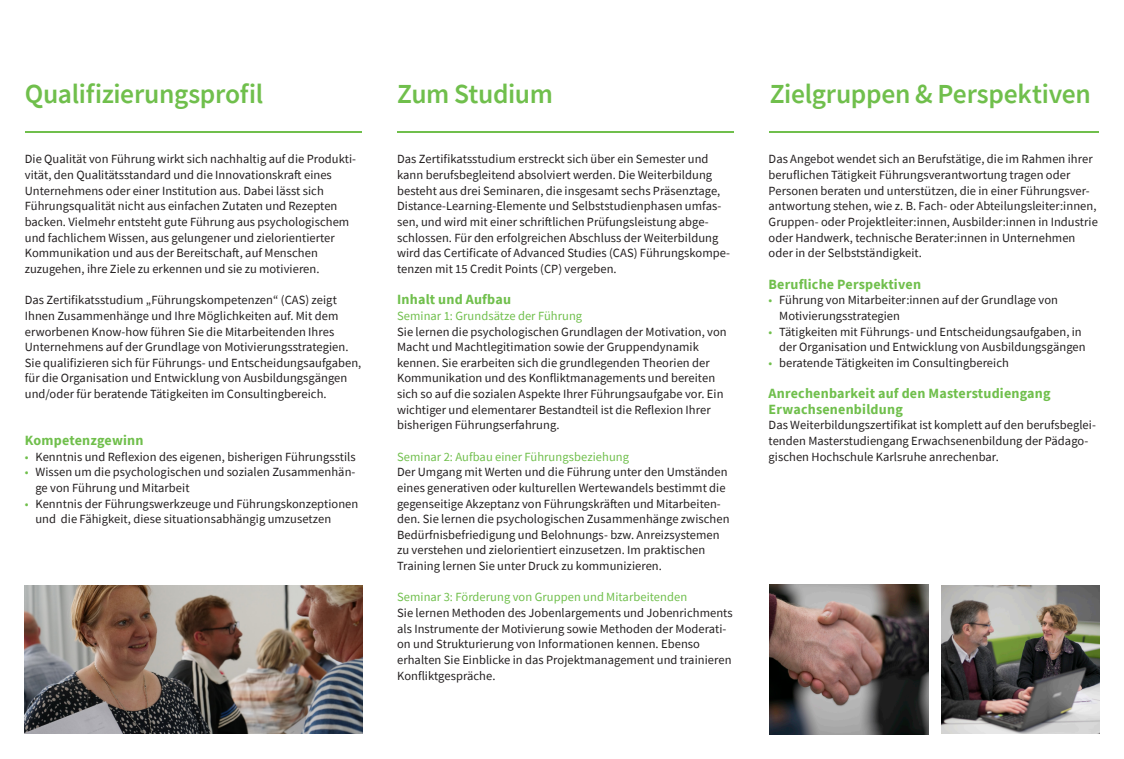
<style>
.page{position:relative;width:1124px;height:759px;background:#fff}
.page>*{position:absolute;margin:0;border:0;box-sizing:border-box;transform-origin:0 0}
.t1{font:600 27.5px "Source Sans Pro";letter-spacing:-.01em;color:#70bf4c}
.t2{font:700 14px/15.6px "Source Sans Pro";letter-spacing:.015em;color:#70bf4c}
.t3{font:12.5px/15.6px "Source Sans Pro";letter-spacing:.005em;color:#231f20}
.t4{font:12.5px "Source Sans Pro";letter-spacing:.005em;color:#70bf4c}
.s1{color:#70bf4c}
</style>
<div class="page">
<hr style="left:25px;top:131px;width:336px;height:2px;background:#70bf4c">
<hr style="left:397px;top:131px;width:336px;height:2px;background:#70bf4c">
<hr style="left:769px;top:131px;width:329px;height:2px;background:#70bf4c">
<img style="left:769px;top:584px;width:159px;height:149px">
<img style="left:941px;top:585px;width:158px;height:148px">
<img style="left:25px;top:585px;width:337px;height:148px">
<p class="t1" style="left:25px;top:76px;width:240px">Qualifizierungsprofil</p>
<p class="t3" style="left:25px;top:151px;width:333px">Die Qualität von Führung wirkt sich nachhaltig auf die Produkti&shy;vität, den Qualitätsstandard und die Innovationskraft eines Unternehmens oder einer Institution aus. Dabei lässt sich Führungsqualität nicht aus einfachen Zutaten und Rezepten backen. Vielmehr entsteht gute Führung aus psychologischem und fachlichem Wissen, aus gelungener und zielorientierter Kommunikation und aus der Bereitschaft, auf Menschen zuzugehen, ihre Ziele zu erkennen und sie zu motivieren.</p>
<p class="t3" style="left:25px;top:292px;width:338px">Das Zertifikatsstudium „Führungskompetenzen“ (CAS) zeigt Ihnen Zusammenhänge und Ihre Möglichkeiten auf. Mit dem erworbenen Know-how führen Sie die Mitarbeitenden Ihres Unternehmens auf der Grundlage von Motivierungsstrategien.<br>Sie qualifizieren sich für Führungs- und Entscheidungsaufgaben, für die Organisation und Entwicklung von Ausbildungsgängen und/oder für beratende Tätigkeiten im Consultingbereich.</p>
<p class="t2" style="left:25px;top:432px;width:120px">Kompetenzgewinn</p>
<p class="t3" style="left:25px;top:448px;width:332px"><span class="s1">•</span> Kenntnis und Reflexion des eigenen, bisherigen Führungsstils</p>
<p class="t3" style="left:35px;top:464px;width:321px;text-indent:-11px"><span class="s1">•</span> Wissen um die psychologischen und sozialen Zusammenhän&shy;ge von Führung und Mitarbeit</p>
<p class="t3" style="left:35px;top:495px;width:324px;text-indent:-11px"><span class="s1">•</span> Kenntnis der Führungswerkzeuge und Führungskonzeptionen und die Fähigkeit, diese situationsabhängig umzusetzen</p>
<p class="t1" style="left:397px;top:76px;width:157px">Zum Studium</p>
<p class="t3" style="left:397px;top:151px;width:326px">Das Zertifikatsstudium erstreckt sich über ein Semester und kann berufsbegleitend absolviert werden. Die Weiterbildung besteht aus drei Seminaren, die insgesamt sechs Präsenztage, Distance-Learning-Elemente und Selbststudienphasen umfas&shy;sen, und wird mit einer schriftlichen Prüfungsleistung abge&shy;schlossen. Für den erfolgreichen Abschluss der Weiterbildung</p>
<p class="t3" style="left:397px;top:245px;width:334px">wird das Certificate of Advanced Studies (CAS) Führungskompe&shy;tenzen mit 15 Credit Points (CP) vergeben.</p>
<p class="t2" style="left:397px;top:291px;width:115px">Inhalt und Aufbau</p>
<p class="t4" style="left:397px;top:307px;width:187px">Seminar 1: Grundsätze der Führung</p>
<p class="t3" style="left:397px;top:323px;width:331px">Sie lernen die psychologischen Grundlagen der Motivation, von Macht und Machtlegitimation sowie der Gruppendynamik kennen. Sie erarbeiten sich die grundlegenden Theorien der Kommunikation und des Konfliktmanagements und bereiten sich so auf die sozialen Aspekte Ihrer Führungsaufgabe vor. Ein wichtiger und elementarer Bestandteil ist die Reflexion Ihrer bisherigen Führungserfahrung.</p>
<p class="t4" style="left:397px;top:448px;width:233px">Seminar 2: Aufbau einer Führungsbeziehung</p>
<p class="t3" style="left:397px;top:464px;width:334px">Der Umgang mit Werten und die Führung unter den Umständen eines generativen oder kulturellen Wertewandels bestimmt die gegenseitige Akzeptanz von Führungskräften und Mitarbeiten&shy;den. Sie lernen die psychologischen Zusammenhänge zwischen Bedürfnisbefriedigung und Belohnungs- bzw. Anreizsystemen zu verstehen und zielorientiert einzusetzen. Im praktischen Training lernen Sie unter Druck zu kommunizieren.</p>
<p class="t4" style="left:397px;top:589px;width:291px">Seminar 3: Förderung von Gruppen und Mitarbeitenden</p>
<p class="t3" style="left:397px;top:604px;width:337px">Sie lernen Methoden des Jobenlargements und Jobenrichments als Instrumente der Motivierung sowie Methoden der Moderati&shy;on und Strukturierung von Informationen kennen. Ebenso erhalten Sie Einblicke in das Projektmanagement und trainieren Konfliktgespräche.</p>
<p class="t1" style="left:769px;top:76px;width:322px">Zielgruppen &amp; Perspektiven</p>
<p class="t3" style="left:768px;top:151px;width:331px">Das Angebot wendet sich an Berufstätige, die im Rahmen ihrer beruflichen Tätigkeit Führungsverantwortung tragen oder Personen beraten und unterstützen, die in einer Führungsver&shy;antwortung stehen, wie z. B. Fach- oder Abteilungsleiter:innen, Gruppen- oder Projektleiter:innen, Ausbilder:innen in Industrie oder Handwerk, technische Berater:innen in Unternehmen oder in der Selbstständigkeit.</p>
<p class="t2" style="left:768px;top:276px;width:154px">Berufliche Perspektiven</p>
<p class="t3" style="left:779px;top:292px;width:280px;text-indent:-11px"><span class="s1">•</span> Führung von Mitarbeiter:innen auf der Grundlage von<br>Motivierungsstrategien</p>
<p class="t3" style="left:779px;top:323px;width:308px;text-indent:-11px"><span class="s1">•</span> Tätigkeiten mit Führungs- und Entscheidungsaufgaben, in der Organisation und Entwicklung von Ausbildungsgängen</p>
<p class="t3" style="left:768px;top:354px;width:242px"><span class="s1">•</span> beratende Tätigkeiten im Consultingbereich</p>
<p class="t2" style="left:768px;top:385px;width:283px">Anrechenbarkeit auf den Masterstudiengang<br>Erwachsenenbildung</p>
<p class="t3" style="left:768px;top:417px;width:329px">Das Weiterbildungszertifikat ist komplett auf den berufsbeglei&shy;tenden Masterstudiengang Erwachsenenbildung der Pädago&shy;gischen Hochschule Karlsruhe anrechenbar.</p>
</div>
